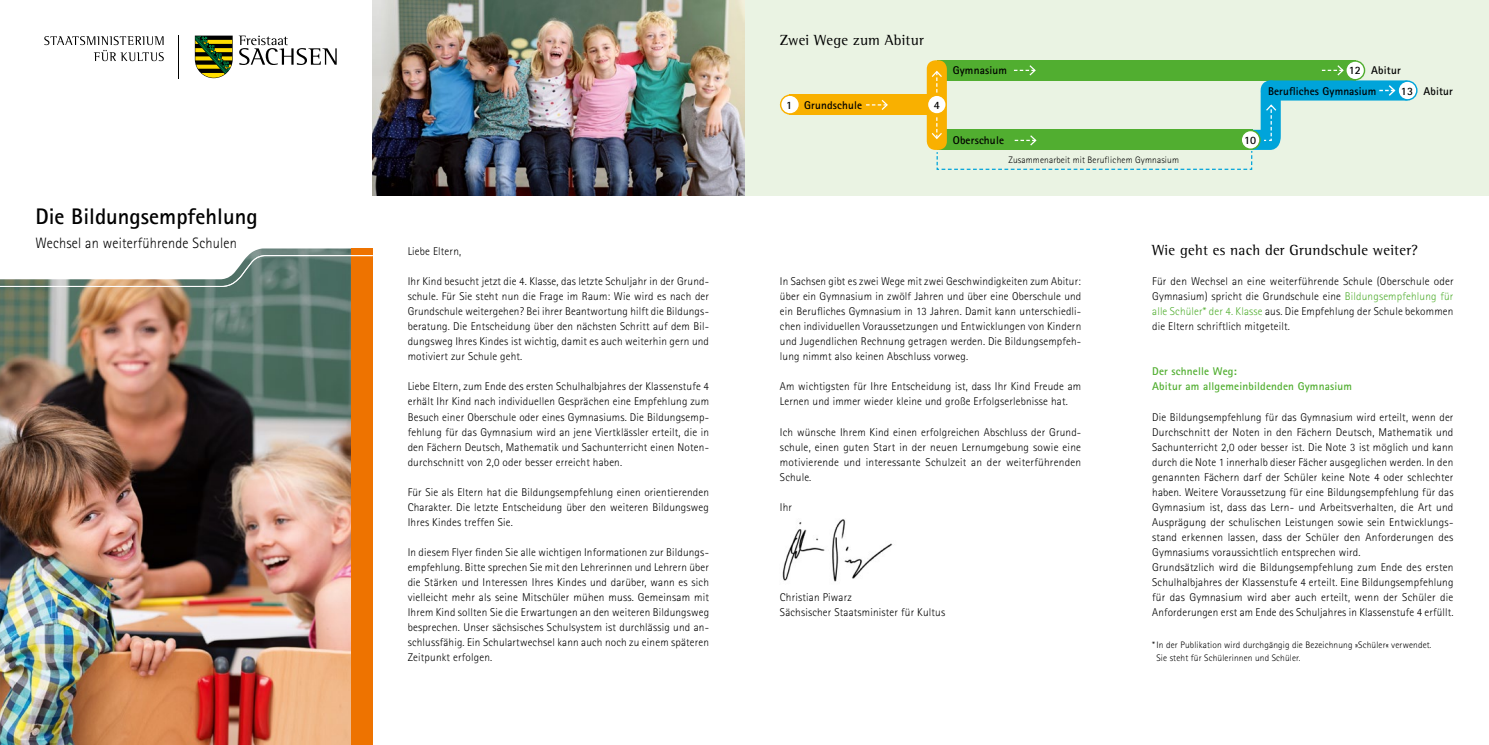
<style>
.page{position:relative;width:1489px;height:745px;background:#fff}
.page>*{position:absolute;margin:0;border:0;box-sizing:border-box;transform-origin:0 0}
.Titel_H1{font:700 22.5px "Rotis Sans Serif";color:#000}
.H1_Subline{font:15px "Rotis Semi Serif";letter-spacing:.015em;color:#000}
.Titel_H2{font:300 15px "Rotis Sans Serif";letter-spacing:.015em;color:#000;scale:.95 1}
.Fließtext{font:300 11.25px/15px "Rotis Sans Serif";letter-spacing:.015em;color:#000;text-align:justify}
.t1{font:700 11.25px "Rotis Sans Serif";letter-spacing:.015em;color:#000}
.Zwischenüberschrift{font:700 11.25px/15px "Rotis Sans Serif";letter-spacing:.015em;color:#51ae30}
.BU{font:300 9.38px/12.5px "Rotis Sans Serif";letter-spacing:.015em;color:#000}
.s1{color:#51ae30}
</style>
<div class="page">
<img style="left:0;top:248px;width:351px;height:496px">
<div style="left:351px;top:248px;width:21px;height:496px;background:#ee7300"></div>
<div style="left:1116px;top:0;width:372px;height:195px;background:#eaf3e3"></div>
<div style="left:744px;top:0;width:372px;height:195px;background:#eaf3e3"></div>
<div style="left:936px;top:60px;width:418px;height:20px;background:#51ae30"></div>
<div style="left:926px;top:60px;width:20px;height:90px;background:#f9b000;border-radius:9px"></div>
<div style="left:789px;top:94px;width:137px;height:21px;background:#f9b000"></div>
<svg style="left:780px;top:95px;width:19px;height:19px"></svg>
<div style="left:780px;top:94px;width:20px;height:21px;border:1px solid #f9b000;border-radius:50%"></div>
<svg style="left:927px;top:95px;width:19px;height:19px"></svg>
<div style="left:926px;top:94px;width:20px;height:21px;border:1px solid #f9b000;border-radius:50%"></div>
<div style="left:1397px;top:81px;width:19px;height:19px;background:#fff;border-radius:50%"></div>
<div style="left:1397px;top:80px;width:20px;height:20px;border:1px solid #00a4da;border-radius:50%"></div>
<svg style="left:866px;top:100px;width:22px;height:10px"></svg>
<svg style="left:1345px;top:61px;width:19px;height:19px"></svg>
<div style="left:1344px;top:60px;width:21px;height:20px;border:1px solid #51ae30;border-radius:50%"></div>
<svg style="left:930px;top:64px;width:477px;height:106px"></svg>
<img style="left:372px;top:0;width:372px;height:195px">
<svg style="left:0;top:255px;width:373px;height:32px"></svg>
<img style="left:782px;top:519px;width:111px;height:63px">
<svg style="left:239px;top:36px;width:97px;height:29px"></svg>
<svg style="left:195px;top:36px;width:38px;height:42px;background:#687023"></svg>
<hr style="left:178px;top:35px;width:1px;height:44px;background:#000">
<svg style="left:44px;top:36px;width:120px;height:25px"></svg>
<p class="Titel_H1" style="left:35px;top:202px;width:224px">Die Bildungsempfehlung</p>
<p class="Titel_H2" style="left:35px;top:234px;width:213px">Wechsel an weiterführende Schulen</p>
<p class="Fließtext" style="left:407px;top:244px;width:55px">Liebe Eltern,</p>
<p class="Fließtext" style="left:407px;top:274px;width:303px">Ihr Kind besucht jetzt die 4. Klasse, das letzte Schuljahr in der Grund&shy;schule. Für Sie steht nun die Frage im Raum: Wie wird es nach der Grundschule weitergehen? Bei ihrer Beantwortung hilft die Bildungs&shy;beratung. Die Entscheidung über den nächsten Schritt auf dem Bil&shy;dungsweg Ihres Kindes ist wichtig, damit es auch weiterhin gern und motiviert zur Schule geht.</p>
<p class="Fließtext" style="left:407px;top:379px;width:303px">Liebe Eltern, zum Ende des ersten Schulhalbjahres der Klassenstufe 4 erhält Ihr Kind nach individuellen Gesprächen eine Empfehlung zum Besuch einer Oberschule oder eines Gymnasiums. Die Bildungsemp&shy;fehlung für das Gymnasium wird an jene Viertklässler erteilt, die in den Fächern Deutsch, Mathematik und Sachunterricht einen Noten&shy;durchschnitt von 2,0 oder besser erreicht haben.</p>
<p class="Fließtext" style="left:407px;top:484px;width:303px">Für Sie als Eltern hat die Bildungsempfehlung einen orientierenden Charakter. Die letzte Entscheidung über den weiteren Bildungsweg Ihres Kindes treffen Sie.</p>
<p class="Fließtext" style="left:407px;top:544px;width:303px">In diesem Flyer finden Sie alle wichtigen Informationen zur Bildungs&shy;empfehlung. Bitte sprechen Sie mit den Lehrerinnen und Lehrern über die Stärken und Interessen Ihres Kindes und darüber, wann es sich vielleicht mehr als seine Mitschüler mühen muss. Gemeinsam mit Ihrem Kind sollten Sie die Erwartungen an den weiteren Bildungsweg besprechen. Unser sächsisches Schulsystem ist durchlässig und an&shy;schlussfähig. Ein Schulartwechsel kann auch noch zu einem späteren Zeitpunkt erfolgen.</p>
<h2 class="H1_Subline" style="left:780px;top:31px;width:145px">Zwei Wege zum Abitur</h2>
<p class="t1" style="left:804px;top:98px;width:60px">Grundschule</p>
<p class="t1" style="left:786px;top:98px;width:8px">1</p>
<p class="t1" style="left:933px;top:98px;width:8px">4</p>
<p class="t1" style="left:952px;top:63px;width:56px">Gymnasium</p>
<p class="t1" style="left:952px;top:133px;width:53px">Oberschule</p>
<p class="BU" style="left:1008px;top:153px;width:172px">Zusammenarbeit mit Beruflichem Gymnasium</p>
<p class="t1" style="left:1348px;top:63px;width:54px">12 Abitur</p>
<p class="t1" style="left:1267px;top:84px;width:110px">Berufliches Gymnasium</p>
<p class="t1" style="left:1400px;top:84px;width:14px">13</p>
<p class="t1" style="left:1423px;top:84px;width:31px">Abitur</p>
<p class="t1" style="left:1244px;top:133px;width:13px">10</p>
<p class="Fließtext" style="left:780px;top:274px;width:303px">In Sachsen gibt es zwei Wege mit zwei Geschwindigkeiten zum Abitur: über ein Gymnasium in zwölf Jahren und über eine Oberschule und ein Berufliches Gymnasium in 13 Jahren. Damit kann unterschiedli&shy;chen individuellen Voraussetzungen und Entwicklungen von Kindern und Jugendlichen Rechnung getragen werden. Die Bildungsempfeh&shy;lung nimmt also keinen Abschluss vorweg.</p>
<p class="Fließtext" style="left:780px;top:379px;width:303px">Am wichtigsten für Ihre Entscheidung ist, dass Ihr Kind Freude am<br>Lernen und immer wieder kleine und große Erfolgserlebnisse hat.</p>
<p class="Fließtext" style="left:780px;top:424px;width:303px">Ich wünsche Ihrem Kind einen erfolgreichen Abschluss der Grund&shy;schule, einen guten Start in der neuen Lernumgebung sowie eine motivierende und interessante Schulzeit an der weiterführenden Schule.</p>
<p class="Fließtext" style="left:780px;top:499px;width:14px">Ihr</p>
<p class="Fließtext" style="left:780px;top:589px;width:73px">Christian Piwarz</p>
<p class="Fließtext" style="left:780px;top:604px;width:167px">Sächsischer Staatsminister für Kultus</p>
<h1 class="H1_Subline" style="left:1152px;top:241px;width:267px">Wie geht es nach der Grundschule weiter?</h1>
<p class="Fließtext" style="left:1152px;top:274px;width:303px">Für den Wechsel an eine weiterführende Schule (Oberschule oder Gymnasium) spricht die Grundschule eine <span class="s1">Bildungsempfehlung für alle Schüler* der 4. Klasse</span> aus. Die Empfehlung der Schule bekommen die Eltern schriftlich mitgeteilt.</p>
<h2 class="Zwischenüberschrift" style="left:1152px;top:363px;width:201px">Der schnelle Weg:<br>Abitur am allgemeinbildenden Gymnasium</h2>
<p class="Fließtext" style="left:1152px;top:409px;width:303px">Die Bildungsempfehlung für das Gymnasium wird erteilt, wenn der Durchschnitt der Noten in den Fächern Deutsch, Mathematik und Sachunterricht 2,0 oder besser ist. Die Note 3 ist möglich und kann durch die Note 1 innerhalb dieser Fächer ausgeglichen werden. In den genannten Fächern darf der Schüler keine Note 4 oder schlechter haben. Weitere Voraussetzung für eine Bildungsempfehlung für das Gymnasium ist, dass das Lern- und Arbeitsverhalten, die Art und Ausprägung der schulischen Leistungen sowie sein Entwicklungs&shy;stand erkennen lassen, dass der Schüler den Anforderungen des Gymnasiums voraussichtlich entsprechen wird.</p>
<p class="Fließtext" style="left:1152px;top:559px;width:303px">Grundsätzlich wird die Bildungsempfehlung zum Ende des ersten Schulhalbjahres der Klassenstufe 4 erteilt. Eine Bildungsempfehlung für das Gymnasium wird aber auch erteilt, wenn der Schüler die Anforderungen erst am Ende des Schuljahres in Klassenstufe 4 erfüllt.</p>
<p class="BU" style="left:1156px;top:638px;width:277px;text-indent:-4px">*In der Publikation wird durchgängig die Bezeichnung »Schüler« verwendet.<br>Sie steht für Schülerinnen und Schüler.</p>
</div>
